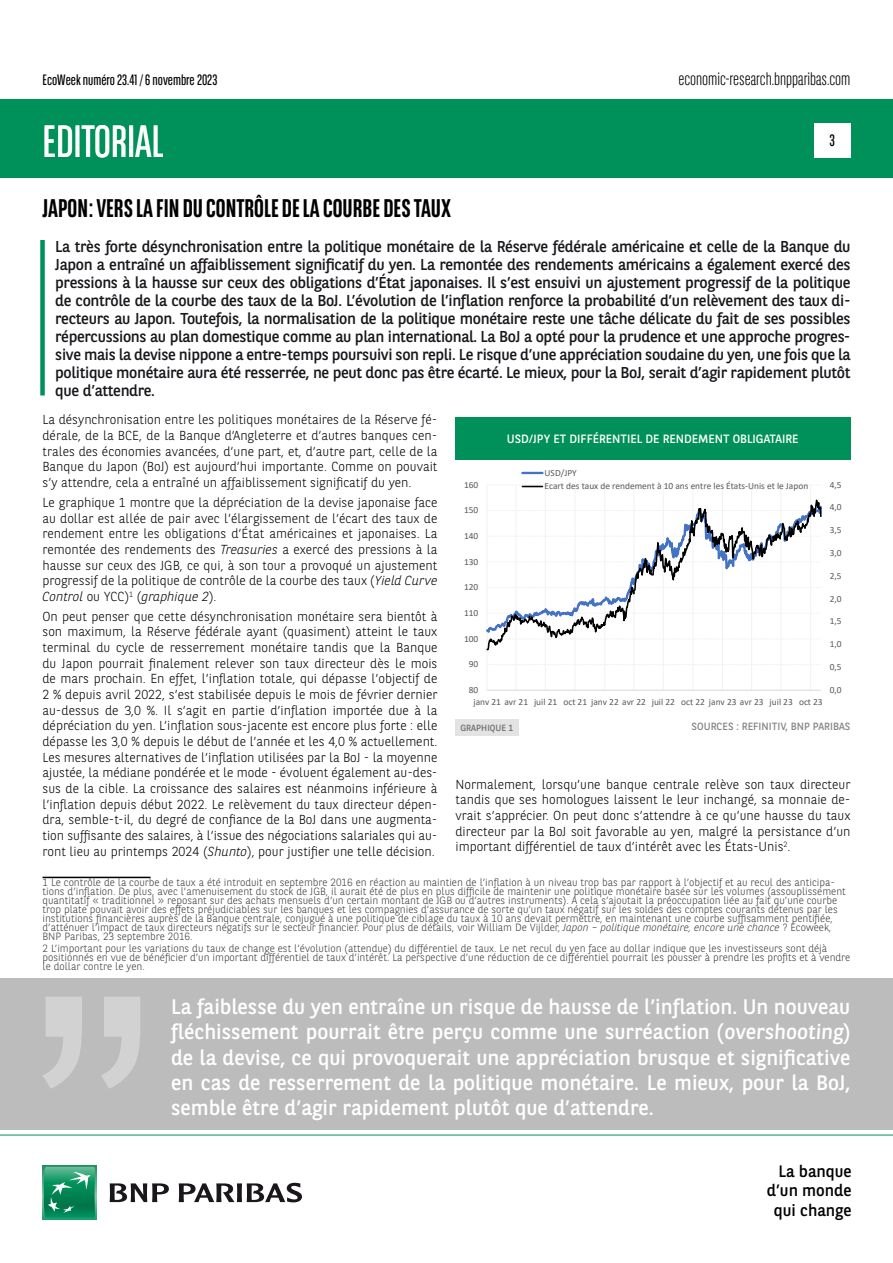
<style>
.page{position:relative;width:893px;height:1263px;background:#fff}
.page>*{position:absolute;margin:0;border:0;box-sizing:border-box;transform-origin:0 0}
.t1{font:45px "BNPP Sans Condensed";color:#fff}
.t2{font:700 25.5px "BNPP Sans Condensed";color:#000}
.t3{font:21px/25.2px "BNPP Sans";color:#fff;text-align:justify}
.t4{font:300 18px "BNPP Sans Condensed";color:#000}
.t5{font:16.5px/19.8px "BNPP Sans";color:#000;text-align:right}
.t6{font:16.5px "BNPP Sans Condensed";color:#000}
.t7{font:15.75px/18px "BNPP Sans";letter-spacing:-.02em;color:#1a171c;text-align:justify}
.t8{font:15px "BNPP Sans Condensed";color:#000}
.t9{font:300 13.05px/15.6px "BNPP Sans";color:#000;text-align:justify}
.t10{font:12px "BNPP Sans";color:#fff}
.t11{font:300 10.5px/9px "BNPP Sans";color:#3c3c3b}
.t12{font:10.5px "BNPP Sans";color:#878787}
.t13{font:9.45px/13.5px "Calibri";color:#595959}
.t14{font:9px "BNPP Sans";color:#706f6f}
.s1{font-style:italic}
</style>
<div class="page">
<div style="left:1px;top:99px;width:892px;height:78px;background:#00915b"></div>
<svg style="left:43px;top:1166px;width:53px;height:53px"></svg>
<svg style="left:44px;top:1167px;width:51px;height:51px;background:#26996e"></svg>
<svg style="left:110px;top:1183px;width:59px;height:19px"></svg>
<svg style="left:179px;top:1183px;width:123px;height:19px"></svg>
<hr style="left:0;top:1135px;width:893px;height:1px;background:#00915b">
<div style="left:814px;top:123px;width:36px;height:34px;background:#fff"></div>
<hr style="left:43px;top:877px;width:108px;height:1px;background:#000">
<div style="left:40px;top:240px;width:5px;height:155px;background:#00915b"></div>
<svg style="left:488px;top:664px;width:333px;height:1px"></svg>
<hr style="left:487px;top:485px;width:1px;height:205px;background:#f2f2f2">
<hr style="left:516px;top:485px;width:1px;height:205px;background:#f2f2f2">
<hr style="left:545px;top:485px;width:1px;height:205px;background:#f2f2f2">
<hr style="left:575px;top:485px;width:1px;height:205px;background:#f2f2f2">
<hr style="left:604px;top:485px;width:1px;height:205px;background:#f2f2f2">
<hr style="left:633px;top:485px;width:1px;height:205px;background:#f2f2f2">
<hr style="left:663px;top:485px;width:1px;height:205px;background:#f2f2f2">
<hr style="left:692px;top:485px;width:1px;height:205px;background:#f2f2f2">
<hr style="left:722px;top:485px;width:1px;height:205px;background:#f2f2f2">
<hr style="left:751px;top:485px;width:1px;height:205px;background:#f2f2f2">
<hr style="left:780px;top:485px;width:1px;height:205px;background:#f2f2f2">
<hr style="left:810px;top:485px;width:1px;height:205px;background:#f2f2f2">
<hr style="left:487px;top:690px;width:334px;height:1px;background:#d9d9d9">
<svg style="left:487px;top:487px;width:335px;height:164px"></svg>
<hr style="left:522px;top:472px;width:20px;height:2px;background:#4472c4">
<svg style="left:521px;top:485px;width:23px;height:2px"></svg>
<div style="left:455px;top:418px;width:395px;height:42px;background:#00915b"></div>
<div style="left:0;top:978px;width:892px;height:152px;background:#bcbcbc"></div>
<svg style="left:43px;top:997px;width:97px;height:92px"></svg>
<div style="left:455px;top:719px;width:64px;height:17px;background:#e3e3e3"></div>
<p class="t8" style="left:43px;top:70px;width:176px">EcoWeek numéro 23.41 / 6 novembre 2023</p>
<h3 class="t4" style="left:678px;top:67px;width:174px">economic-research.bnpparibas.com</h3>
<h1 class="t1" style="left:43px;top:113px;width:123px">EDITORIAL</h1>
<h2 class="t2" style="left:43px;top:193px;width:410px">JAPON : VERS LA FIN DU CONTRÔLE DE LA COURBE DES TAUX</h2>
<p class="t6" style="left:829px;top:130px;width:7px">3</p>
<p class="t7" style="left:55px;top:237px;width:797px">La très forte désynchronisation entre la politique monétaire de la Réserve fédérale américaine et celle de la Banque du Japon a entraîné un affaiblissement significatif du yen. La remontée des rendements américains a également exercé des pressions à la hausse sur ceux des obligations d’État japonaises. Il s’est ensuivi un ajustement progressif de la politique de contrôle de la courbe des taux de la BoJ. L’évolution de l’inflation renforce la probabilité d’un relèvement des taux di&shy;recteurs au Japon. Toutefois, la normalisation de la politique monétaire reste une tâche délicate du fait de ses possibles répercussions au plan domestique comme au plan international. La BoJ a opté pour la prudence et une approche progres&shy;sive mais la devise nippone a entre-temps poursuivi son repli. Le risque d’une appréciation soudaine du yen, une fois que la politique monétaire aura été resserrée, ne peut donc pas être écarté. Le mieux, pour la BoJ, serait d’agir rapidement plutôt que d’attendre.</p>
<p class="t9" style="left:43px;top:411px;width:396px">La désynchronisation entre les politiques monétaires de la Réserve fé&shy;dérale, de la BCE, de la Banque d’Angleterre et d’autres banques cen&shy;trales des économies avancées, d’une part, et, d’autre part, celle de la Banque du Japon (BoJ) est aujourd’hui importante. Comme on pouvait s’y attendre, cela a entraîné un affaiblissement significatif du yen.</p>
<p class="t9" style="left:43px;top:494px;width:396px">Le graphique 1 montre que la dépréciation de la devise japonaise face au dollar est allée de pair avec l’élargissement de l’écart des taux de rendement entre les obligations d’État américaines et japonaises. La remontée des rendements des <span class="s1">Treasuries</span> a exercé des pressions à la hausse sur ceux des JGB, ce qui, à son tour a provoqué un ajustement progressif de la politique de contrôle de la courbe des taux (<span class="s1">Yield Curve Control</span> ou YCC)<sup>1</sup> (<span class="s1">graphique 2</span>).</p>
<p class="t9" style="left:43px;top:608px;width:396px">On peut penser que cette désynchronisation monétaire sera bientôt à son maximum, la Réserve fédérale ayant (quasiment) atteint le taux terminal du cycle de resserrement monétaire tandis que la Banque du Japon pourrait finalement relever son taux directeur dès le mois de mars prochain. En effet, l’inflation totale, qui dépasse l’objectif de 2 % depuis avril 2022, s’est stabilisée depuis le mois de février dernier au-dessus de 3,0 %. Il s’agit en partie d’inflation importée due à la dépréciation du yen. L’inflation sous-jacente est encore plus forte : elle dépasse les 3,0 % depuis le début de l’année et les 4,0 % actuellement.<br>Les mesures alternatives de l’inflation utilisées par la BoJ - la moyenne ajustée, la médiane pondérée et le mode - évoluent également au-des&shy;sus de la cible. La croissance des salaires est néanmoins inférieure à l’inflation depuis début 2022. Le relèvement du taux directeur dépen&shy;dra, semble-t-il, du degré de confiance de la BoJ dans une augmenta&shy;tion suffisante des salaires, à l’issue des négociations salariales qui au&shy;ront lieu au printemps 2024 (<span class="s1">Shunto</span>), pour justifier une telle décision.</p>
<p class="t10" style="left:507px;top:431px;width:293px">USD/JPY ET DIFFÉRENTIEL DE RENDEMENT OBLIGATAIRE</p>
<p class="t13" style="left:545px;top:465px;width:265px">USD/JPY<br>Ecart des taux de rendement à 10 ans entre les États-Unis et le Japon</p>
<p class="t13" style="left:464px;top:477px;width:16px">160</p>
<p class="t13" style="left:830px;top:477px;width:13px">4,5</p>
<p class="t13" style="left:830px;top:500px;width:13px">4,0</p>
<p class="t13" style="left:464px;top:503px;width:16px">150</p>
<p class="t13" style="left:830px;top:523px;width:13px">3,5</p>
<p class="t13" style="left:464px;top:529px;width:16px">140</p>
<p class="t13" style="left:830px;top:546px;width:13px">3,0</p>
<p class="t13" style="left:464px;top:554px;width:16px">130</p>
<p class="t13" style="left:830px;top:569px;width:13px">2,5</p>
<p class="t13" style="left:464px;top:580px;width:16px">120</p>
<p class="t13" style="left:830px;top:591px;width:13px">2,0</p>
<p class="t13" style="left:464px;top:606px;width:16px">110</p>
<p class="t13" style="left:830px;top:614px;width:13px">1,5</p>
<p class="t13" style="left:464px;top:631px;width:16px">100</p>
<p class="t13" style="left:830px;top:637px;width:13px">1,0</p>
<p class="t13" style="left:469px;top:657px;width:11px">90</p>
<p class="t13" style="left:830px;top:660px;width:13px">0,5</p>
<p class="t13" style="left:830px;top:683px;width:13px">0,0</p>
<p class="t13" style="left:469px;top:683px;width:11px">80</p>
<p class="t13" style="left:473px;top:695px;width:351px">janv 21 avr 21 juil 21 oct 21 janv 22 avr 22 juil 22 oct 22 janv 23 avr 23 juil 23 oct 23</p>
<p class="t12" style="left:692px;top:719px;width:160px">SOURCES : REFINITIV, BNP PARIBAS</p>
<p class="t14" style="left:460px;top:722px;width:54px">GRAPHIQUE 1</p>
<p class="t9" style="left:455px;top:776px;width:396px">Normalement, lorsqu’une banque centrale relève son taux directeur tandis que ses homologues laissent le leur inchangé, sa monnaie de&shy;vrait s’apprécier. On peut donc s’attendre à ce qu’une hausse du taux directeur par la BoJ soit favorable au yen, malgré la persistance d’un important différentiel de taux d’intérêt avec les États-Unis<sup>2</sup>.</p>
<p class="t11" style="left:43px;top:878px;width:805px">1 Le contrôle de la courbe de taux a été introduit en septembre 2016 en réaction au maintien de l’inflation à un niveau trop bas par rapport à l’objectif et au recul des anticipa&shy;tions d’inflation. De plus, avec l’amenuisement du stock de JGB, il aurait été de plus en plus difficile de maintenir une politique monétaire basée sur les volumes (assouplissement quantitatif « traditionnel » reposant sur des achats mensuels d’un certain montant de JGB ou d’autres instruments). A cela s’ajoutait la préoccupation liée au fait qu’une courbe trop plate pouvait avoir des effets préjudiciables sur les banques et les compagnies d’assurance de sorte qu’un taux négatif sur les soldes des comptes courants détenus par les institutions financières auprès de la Banque centrale, conjugué à une politique de ciblage du taux à 10 ans devait permettre, en maintenant une courbe suffisamment pentifiée, d’atténuer l’impact de taux directeurs négatifs sur le secteur financier. Pour plus de détails, voir William De Vijlder, <span class="s1">Japon – politique monétaire, encore une chance</span> ? Ecoweek, BNP Paribas, 23 septembre 2016.</p>
<p class="t11" style="left:43px;top:943px;width:809px">2 L’important pour les variations du taux de change est l’évolution (attendue) du différentiel de taux. Le net recul du yen face au dollar indique que les investisseurs sont déjà positionnés en vue de bénéficier d’un important différentiel de taux d’intérêt. La perspective d’une réduction de ce différentiel pourrait les pousser à prendre les profits et à vendre le dollar contre le yen.</p>
<p class="t3" style="left:171px;top:993px;width:681px">La faiblesse du yen entraîne un risque de hausse de l’inflation. Un nouveau fléchissement pourrait être perçu comme une surréaction (overshooting) de la devise, ce qui provoquerait une appréciation brusque et significative en cas de resserrement de la politique monétaire. Le mieux, pour la BoJ, semble être d’agir rapidement plutôt que d’attendre.</p>
<p class="t5" style="left:767px;top:1160px;width:86px">La banque d’un monde qui change</p>
</div>
